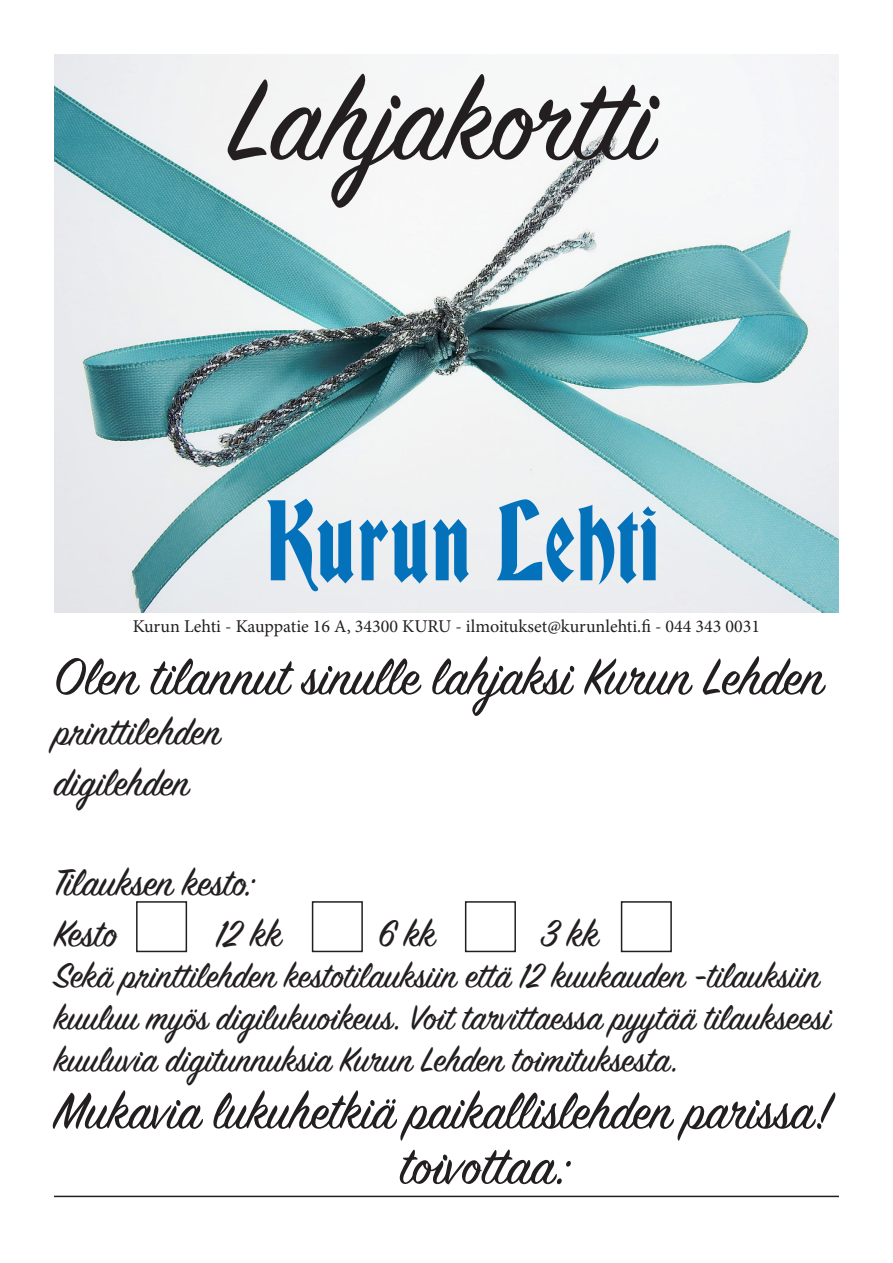
<style>
.page{position:relative;width:893px;height:1263px;background:#fff}
.page>*{position:absolute;margin:0;border:0;box-sizing:border-box;transform-origin:0 0}
.t1{font:127.5px "Sign Painter House Script";color:#231f20}
.Kuvateksti{font:103.5px "Bradley Gratis";color:#0472bb}
.t2{font:58.5px "Sign Painter House Script";color:#231f20}
.t3{font:57px "Sign Painter House Script";color:#231f20}
.t4{font:42px "Sign Painter House Script";color:#231f20}
.t5{font:39px/42px "Sign Painter House Script";color:#231f20}
.t6{font:18px "Minion Pro";color:#231f20}
</style>
<div class="page">
<div style="left:136px;top:901px;width:51px;height:51px;border:2px solid #231f20"></div>
<img style="left:54px;top:54px;width:785px;height:558px">
<div style="left:312px;top:901px;width:51px;height:51px;border:2px solid #231f20"></div>
<div style="left:465px;top:901px;width:51px;height:51px;border:2px solid #231f20"></div>
<div style="left:621px;top:901px;width:51px;height:51px;border:2px solid #231f20"></div>
<hr style="left:54px;top:1196px;width:785px;height:1px;background:#231f20">
<p class="t1" style="left:229px;top:42px;width:427px">Lahjakortti</p>
<p class="Kuvateksti" style="left:265px;top:497px;width:395px">Kurun Lehti</p>
<p class="t6" style="left:133px;top:614px;width:629px">Kurun Lehti - Kauppatie 16 A, 34300 KURU - ilmoitukset@kurunlehti.fi - 044 343 0031</p>
<p class="t3" style="left:54px;top:642px;width:771px">Olen tilannut sinulle lahjaksi Kurun Lehden</p>
<p class="t4" style="left:54px;top:706px;width:168px">printtilehden</p>
<p class="t4" style="left:54px;top:756px;width:137px">digilehden</p>
<p class="t4" style="left:54px;top:857px;width:202px">Tilauksen kesto:</p>
<p class="t4" style="left:54px;top:907px;width:64px">Kesto</p>
<p class="t4" style="left:216px;top:907px;width:67px">12 kk</p>
<p class="t4" style="left:378px;top:907px;width:58px">6 kk</p>
<p class="t4" style="left:540px;top:907px;width:60px">3 kk</p>
<p class="t5" style="left:54px;top:958px;width:767px">Sekä printtilehden kestotilauksiin että 12 kuukauden -tilauksiin</p>
<p class="t5" style="left:54px;top:1000px;width:778px">kuuluu myös digilukuoikeus. Voit tarvittaessa pyytää tilaukseesi kuuluvia digitunnuksia Kurun Lehden toimituksesta.</p>
<p class="t3" style="left:54px;top:1076px;width:779px">Mukavia lukuhetkiä paikallislehden parissa!</p>
<p class="t2" style="left:400px;top:1130px;width:171px">toivottaa:</p>
</div>
